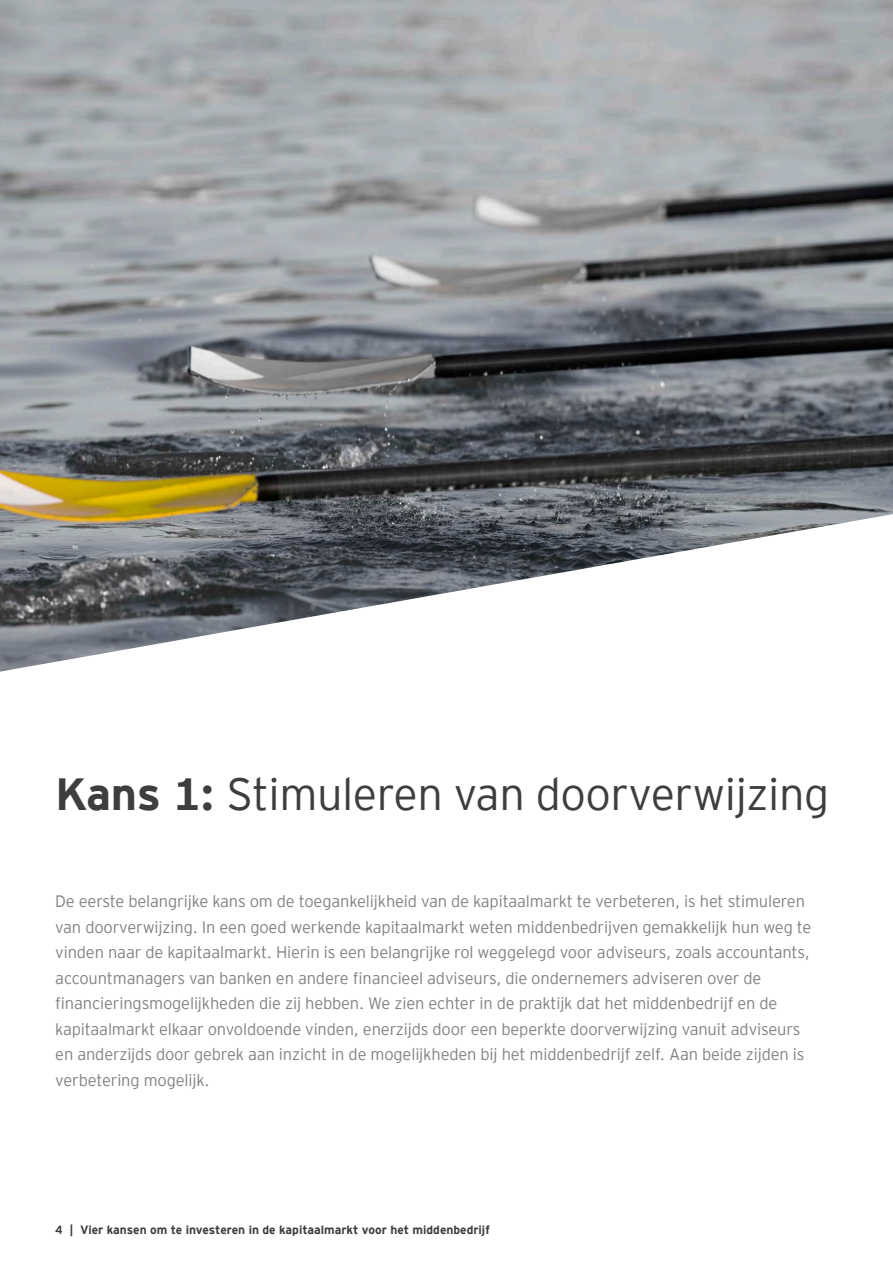
<style>
.page{position:relative;width:893px;height:1263px;background:#fff}
.page>*{position:absolute;margin:0;border:0;box-sizing:border-box;transform-origin:0 0}
.F-Header_1{font:300 45px "EY Interstate";letter-spacing:-.01em;color:#3e3e3f}
.J_-_Intro{font:300 16.5px/25.5px "EY Interstate";letter-spacing:-.01em;color:#808285}
.t1{font:700 12px "EY Interstate";color:#3e3e3f}
.s1{font-weight:700}
</style>
<div class="page">
<img style="left:0;top:0;width:893px;height:672px">
<p class="F-Header_1" style="left:55px;top:762px;width:776px"><span class="s1">Kans 1:</span> Stimuleren van doorverwijzing</p>
<p class="J_-_Intro" style="left:55px;top:888px;width:758px">De eerste belangrijke kans om de toegankelijkheid van de kapitaalmarkt te verbeteren, is het stimuleren van doorverwijzing. In een goed werkende kapitaalmarkt weten middenbedrijven gemakkelijk hun weg te vinden naar de kapitaalmarkt. Hierin is een belangrijke rol weggelegd voor adviseurs, zoals accountants, accountmanagers van banken en andere financieel adviseurs, die ondernemers adviseren over de financieringsmogelijkheden die zij hebben. We zien echter in de praktijk dat het middenbedrijf en de kapitaalmarkt elkaar onvoldoende vinden, enerzijds door een beperkte doorverwijzing vanuit adviseurs en anderzijds door gebrek aan inzicht in de mogelijkheden bij het middenbedrijf zelf. Aan beide zijden is verbetering mogelijk.</p>
<p class="t1" style="left:55px;top:1221px;width:436px">4 | Vier kansen om te investeren in de kapitaalmarkt voor het middenbedrijf</p>
</div>
